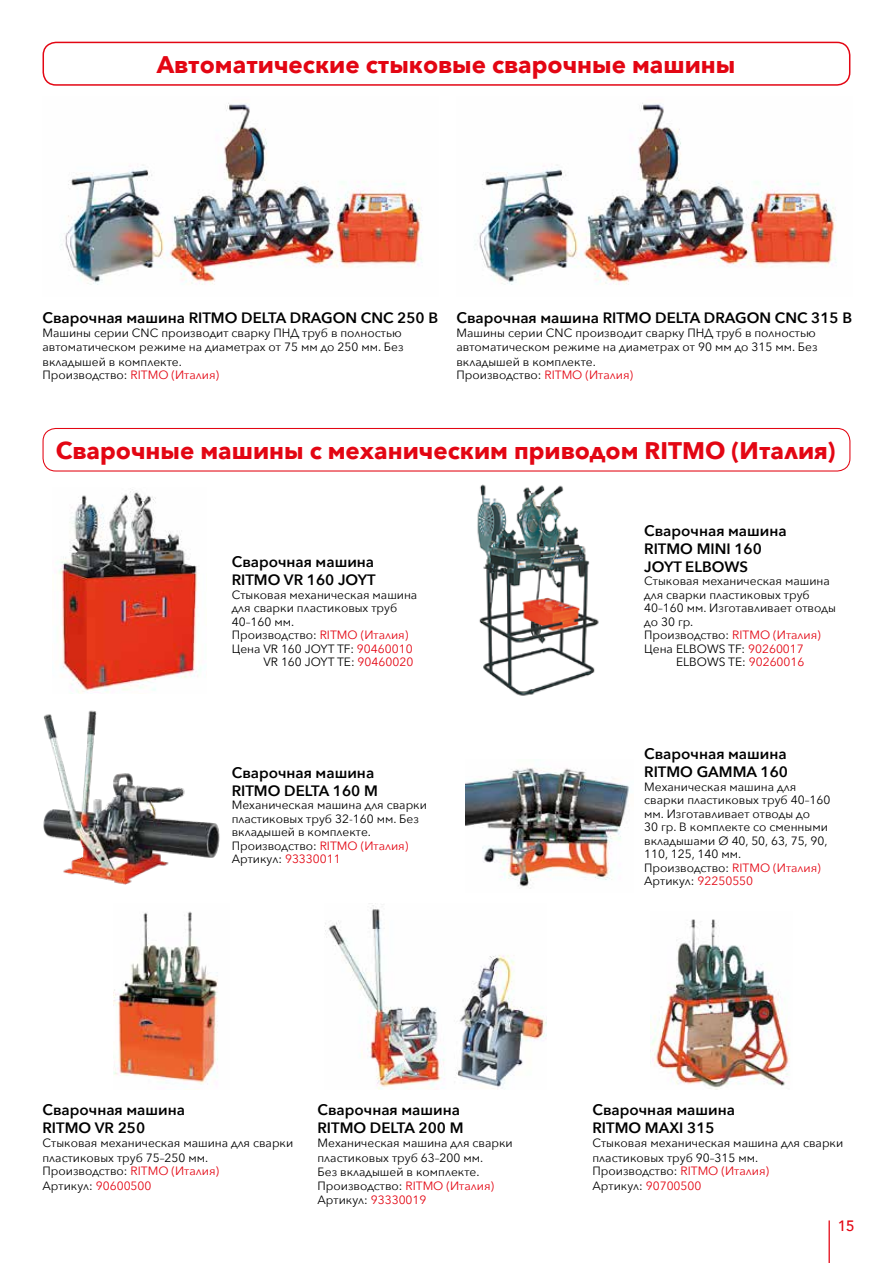
<style>
.page{position:relative;width:893px;height:1263px;background:#fff}
.page>*{position:absolute;margin:0;border:0;box-sizing:border-box;transform-origin:0 0}
.t1{font:700 24px "Avenir Next";color:#e30613}
.t2{font:600 15px/18px "Avenir Next";color:#000}
.t3{font:500 15px "Avenir";color:#e30613}
.t4{font:12px/14.1px "Avenir Next";color:#000}
.s1{color:#e30613}
</style>
<div class="page">
<hr style="left:828px;top:1220px;width:2px;height:43px;background:#e30613">
<img style="left:57px;top:489px;width:144px;height:204px">
<img style="left:43px;top:710px;width:177px;height:175px">
<img style="left:466px;top:768px;width:164px;height:121px">
<img style="left:477px;top:484px;width:122px;height:212px">
<div style="left:43px;top:42px;width:807px;height:44px;border:2px solid #e30613;border-radius:13px"></div>
<div style="left:43px;top:428px;width:807px;height:43px;border:1px solid #e30613;border-radius:13px"></div>
<img style="left:114px;top:911px;width:104px;height:179px">
<img style="left:325px;top:903px;width:222px;height:187px">
<img style="left:61px;top:103px;width:361px;height:182px">
<img style="left:475px;top:103px;width:361px;height:182px">
<img style="left:651px;top:919px;width:139px;height:171px">
<h1 class="t1" style="left:157px;top:43px;width:580px">Автоматические стыковые сварочные машины</h1>
<p class="t2" style="left:43px;top:308px;width:397px">Сварочная машина RITMO DELTA DRAGON CNC 250 B</p>
<p class="t4" style="left:43px;top:325px;width:363px">Машины серии CNC производит сварку ПНД труб в полностью автоматическом режиме на диаметрах от 75 мм до 250 мм. Без вкладышей в комплекте.<br>Производство: <span class="s1">RITMO (Италия)</span></p>
<p class="t2" style="left:456px;top:308px;width:397px">Сварочная машина RITMO DELTA DRAGON CNC 315 B</p>
<p class="t4" style="left:456px;top:325px;width:363px">Машины серии CNC производит сварку ПНД труб в полностью автоматическом режиме на диаметрах от 90 мм до 315 мм. Без вкладышей в комплекте.<br>Производство: <span class="s1">RITMO (Италия)</span></p>
<h1 class="t1" style="left:56px;top:430px;width:781px">Сварочные машины с механическим приводом RITMO (Италия)</h1>
<p class="t2" style="left:232px;top:552px;width:146px">Сварочная машина<br>RITMO VR 160 JOYT</p>
<p class="t4" style="left:232px;top:587px;width:187px">Стыковая механическая машина</p>
<p class="t4" style="left:232px;top:600px;width:167px">для сварки пластиковых труб</p>
<p class="t4" style="left:232px;top:614px;width:64px">40–160 мм.</p>
<p class="t4" style="left:232px;top:627px;width:178px">Производство: <span class="s1">RITMO (Италия)</span></p>
<p class="t4" style="left:232px;top:641px;width:182px">Цена VR 160 JOYT TF: <span class="s1">90460010</span></p>
<p class="t4" style="left:263px;top:654px;width:151px">VR 160 JOYT TE: <span class="s1">90460020</span></p>
<p class="t2" style="left:232px;top:763px;width:148px">Сварочная машина<br>RITMO DELTA 160 M</p>
<p class="t4" style="left:232px;top:798px;width:197px;line-height:13.5px">Механическая машина для сварки пластиковых труб 32-160 мм. Без вкладышей в комплекте.<br>Производство: <span class="s1">RITMO (Италия)<br></span>Артикул: <span class="s1">93330011</span></p>
<p class="t2" style="left:644px;top:521px;width:144px">Сварочная машина<br>RITMO MINI 160<br>JOYT ELBOWS</p>
<p class="t4" style="left:644px;top:573px;width:187px">Стыковая механическая машина</p>
<p class="t4" style="left:644px;top:587px;width:167px">для сварки пластиковых труб</p>
<p class="t4" style="left:644px;top:600px;width:193px">40–160 мм. Изготавливает отводы</p>
<p class="t4" style="left:644px;top:614px;width:51px">до 30 гр.</p>
<p class="t4" style="left:644px;top:627px;width:178px">Производство: <span class="s1">RITMO (Италия)</span></p>
<p class="t4" style="left:644px;top:641px;width:161px">Цена ELBOWS TF: <span class="s1">90260017</span></p>
<p class="t4" style="left:676px;top:654px;width:130px">ELBOWS TE: <span class="s1">90260016</span></p>
<p class="t2" style="left:644px;top:744px;width:145px">Сварочная машина<br>RITMO GAMMA 160</p>
<p class="t4" style="left:644px;top:779px;width:188px;line-height:13.5px">Механическая машина для сварки пластиковых труб 40–160 мм. Изготавливает отводы до<br>30 гр. В комплекте со сменными вкладышами Ø 40, 50, 63, 75, 90,<br>110, 125, 140 мм.<br>Производство: <span class="s1">RITMO (Италия)<br></span>Артикул: <span class="s1">92250550</span></p>
<p class="t2" style="left:43px;top:1100px;width:144px">Сварочная машина<br>RITMO VR 250</p>
<p class="t4" style="left:43px;top:1135px;width:252px">Стыковая механическая машина для сварки пластиковых труб 75–250 мм.<br>Производство: <span class="s1">RITMO (Италия)<br></span>Артикул: <span class="s1">90600500</span></p>
<p class="t2" style="left:317px;top:1100px;width:148px">Сварочная машина<br>RITMO DELTA 200 M</p>
<p class="t4" style="left:317px;top:1135px;width:197px">Механическая машина для сварки пластиковых труб 63–200 мм.<br>Без вкладышей в комплекте.<br>Производство: <span class="s1">RITMO (Италия)<br></span>Артикул: <span class="s1">93330019</span></p>
<p class="t2" style="left:592px;top:1100px;width:144px">Сварочная машина<br>RITMO MAXI 315</p>
<p class="t4" style="left:592px;top:1135px;width:252px">Стыковая механическая машина для сварки пластиковых труб 90–315 мм.<br>Производство: <span class="s1">RITMO (Италия)<br></span>Артикул: <span class="s1">90700500</span></p>
<p class="t3" style="left:838px;top:1213px;width:18px">15</p>
</div>
